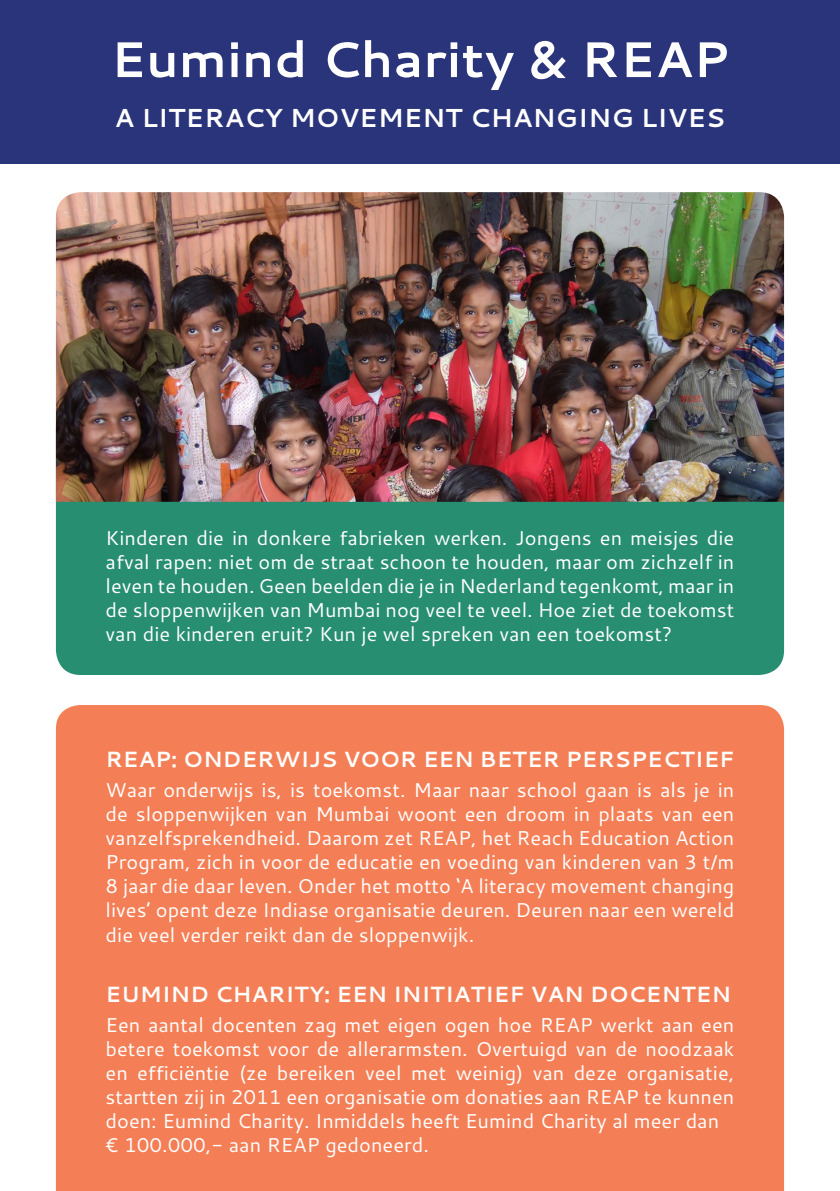
<style>
.page{position:relative;width:840px;height:1191px;background:#fff}
.page>*{position:absolute;margin:0;border:0;box-sizing:border-box;transform-origin:0 0}
.t1{font:700 50px "Cantarell";color:#fff}
.t2{font:700 26px "Cantarell";color:#fff}
.t3{font:700 22px "Cantarell";color:#fff}
.t4{font:20px/24px "Cantarell";color:#fff;text-align:justify}
</style>
<div class="page">
<div style="left:0;top:0;width:839px;height:163px;background:#2a347a"></div>
<div style="left:56px;top:705px;width:727px;height:486px;background:#f47f56"></div>
<div style="left:56px;top:402px;width:727px;height:273px;background:#278e71;border-radius:25px"></div>
<img style="left:56px;top:192px;width:727px;height:310px">
<p class="t1" style="left:110px;top:24px;width:620px">Eumind Charity &amp; REAP</p>
<p class="t2" style="left:115px;top:99px;width:611px">A LITERACY MOVEMENT CHANGING LIVES</p>
<p class="t4" style="left:105px;top:525px;width:630px">Kinderen die in donkere fabrieken werken. Jongens en meisjes die afval rapen: niet om de straat schoon te houden, maar om zichzelf in leven te houden. Geen beelden die je in Nederland tegenkomt, maar in de sloppenwijken van Mumbai nog veel te veel. Hoe ziet de toekomst van die kinderen eruit? Kun je wel spreken van een toekomst?</p>
<p class="t3" style="left:105px;top:743px;width:630px">REAP: ONDERWIJS VOOR EEN BETER PERSPECTIEF</p>
<p class="t4" style="left:105px;top:777px;width:630px">Waar onderwijs is, is toekomst. Maar naar school gaan is als je in de sloppenwijken van Mumbai woont een droom in plaats van een vanzelfsprekendheid. Daarom zet REAP, het Reach Education Action Program, zich in voor de educatie en voeding van kinderen van 3 t/m 8 jaar die daar leven. Onder het motto ‘A literacy movement changing lives’ opent deze Indiase organisatie deuren. Deuren naar een wereld die veel verder reikt dan de sloppenwijk.</p>
<p class="t3" style="left:105px;top:978px;width:626px">EUMIND CHARITY: EEN INITIATIEF VAN DOCENTEN</p>
<p class="t4" style="left:105px;top:1012px;width:630px">Een aantal docenten zag met eigen ogen hoe REAP werkt aan een betere toekomst voor de allerarmsten. Overtuigd van de noodzaak en efficiëntie (ze bereiken veel met weinig) van deze organisatie, startten zij in 2011 een organisatie om donaties aan REAP te kunnen doen: Eumind Charity. Inmiddels heeft Eumind Charity al meer dan</p>
<p class="t4" style="left:105px;top:1132px;width:325px">€ 100.000,- aan REAP gedoneerd.</p>
</div>
